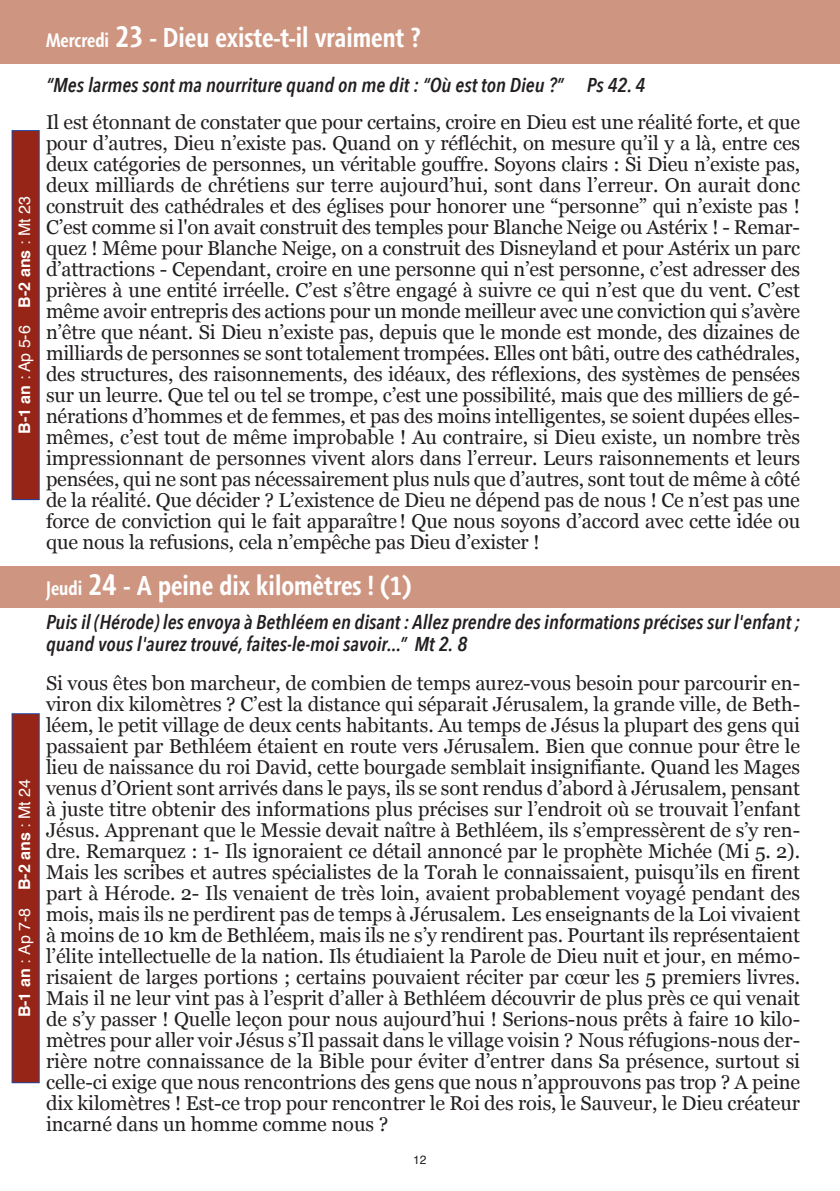
<style>
.page{position:relative;width:840px;height:1191px;background:#fff}
.page>*{position:absolute;margin:0;border:0;box-sizing:border-box;transform-origin:0 0}
.t1{font:700 condensed 28px "Agilita LT Std";color:#fff}
.t2{font:20px/21px "Georgia";letter-spacing:-.005em;color:#231f20;text-align:justify}
.t3{font:italic 600 20px/22px "Avenir Next Condensed";color:#231f20}
.t4{font:700 16px "Helvetica";color:#fff}
.t5{font:12px "Helvetica";color:#231f20}
.s1{font-weight:400}
.s2{font-size:20px}
.s3{font-size:32px}
</style>
<div class="page">
<div style="left:0;top:0;width:839px;height:64px;background:#ce9581"></div>
<div style="left:0;top:566px;width:839px;height:42px;background:#ce9581"></div>
<div style="left:13px;top:131px;width:26px;height:368px;background:#962517"></div>
<div style="left:12px;top:130px;width:28px;height:370px;border:1px solid #22469d"></div>
<div style="left:13px;top:714px;width:26px;height:368px;background:#962517"></div>
<div style="left:12px;top:713px;width:28px;height:370px;border:1px solid #22469d"></div>
<p class="t4" style="left:18px;top:434px;width:239px;rotate:-90deg">B-1 an <span class="s1">: Ap 5-6</span> B-2 ans <span class="s1">: Mt 23</span></p>
<p class="t4" style="left:18px;top:1017px;width:240px;rotate:-90deg">B-1 an <span class="s1">: Ap 7-8</span> B-2 ans <span class="s1">: Mt 24</span></p>
<h1 class="t1" style="left:46px;top:21px;width:376px"><span class="s2">Mercredi</span> <span class="s3">23</span> - Dieu existe-t-il vraiment ?</h1>
<p class="t3" style="left:46px;top:74px;width:600px">“Mes larmes sont ma nourriture quand on me dit : “Où est ton Dieu ?” Ps 42. 4</p>
<p class="t2" style="left:46px;top:111px;width:755px">Il est étonnant de constater que pour certains, croire en Dieu est une réalité forte, et que pour d’autres, Dieu n’existe pas. Quand on y réfléchit, on mesure qu’il y a là, entre ces deux catégories de personnes, un véritable gouffre. Soyons clairs : Si Dieu n’existe pas, deux milliards de chrétiens sur terre aujourd’hui, sont dans l’erreur. On aurait donc construit des cathédrales et des églises pour honorer une “personne” qui n’existe pas !<br>C’est comme si l'on avait construit des temples pour Blanche Neige ou Astérix ! - Remar&shy;quez ! Même pour Blanche Neige, on a construit des Disneyland et pour Astérix un parc d’attractions - Cependant, croire en une personne qui n’est personne, c’est adresser des prières à une entité irréelle. C’est s’être engagé à suivre ce qui n’est que du vent. C’est même avoir entrepris des actions pour un monde meilleur avec une conviction qui s’avère n’être que néant. Si Dieu n’existe pas, depuis que le monde est monde, des dizaines de milliards de personnes se sont totalement trompées. Elles ont bâti, outre des cathédrales, des structures, des raisonnements, des idéaux, des réflexions, des systèmes de pensées sur un leurre. Que tel ou tel se trompe, c’est une possibilité, mais que des milliers de gé&shy;nérations d’hommes et de femmes, et pas des moins intelligentes, se soient dupées elles&shy;mêmes, c’est tout de même improbable ! Au contraire, si Dieu existe, un nombre très impressionnant de personnes vivent alors dans l’erreur. Leurs raisonnements et leurs pensées, qui ne sont pas nécessairement plus nuls que d’autres, sont tout de même à côté de la réalité. Que décider ? L’existence de Dieu ne dépend pas de nous ! Ce n’est pas une force de conviction qui le fait apparaître! Que nous soyons d’accord avec cette idée ou que nous la refusions, cela n’empêche pas Dieu d’exister !</p>
<h1 class="t1" style="left:46px;top:568px;width:367px"><span class="s2">Jeudi</span> <span class="s3">24</span> - A peine dix kilomètres ! (1)</h1>
<p class="t3" style="left:46px;top:611px;width:755px">Puis il (Hérode) les envoya à Bethléem en disant : Allez prendre des informations précises sur l'enfant ; quand vous l'aurez trouvé, faites-le-moi savoir...” Mt 2. 8</p>
<p class="t2" style="left:46px;top:672px;width:755px">Si vous êtes bon marcheur, de combien de temps aurez-vous besoin pour parcourir en&shy;viron dix kilomètres ? C’est la distance qui séparait Jérusalem, la grande ville, de Beth&shy;léem, le petit village de deux cents habitants. Au temps de Jésus la plupart des gens qui passaient par Bethléem étaient en route vers Jérusalem. Bien que connue pour être le lieu de naissance du roi David, cette bourgade semblait insignifiante. Quand les Mages venus d’Orient sont arrivés dans le pays, ils se sont rendus d’abord à Jérusalem, pensant à juste titre obtenir des informations plus précises sur l’endroit où se trouvait l’enfant Jésus. Apprenant que le Messie devait naître à Bethléem, ils s’empressèrent de s’y ren&shy;dre. Remarquez : 1- Ils ignoraient ce détail annoncé par le prophète Michée (Mi 5. 2).<br>Mais les scribes et autres spécialistes de la Torah le connaissaient, puisqu’ils en firent part à Hérode. 2- Ils venaient de très loin, avaient probablement voyagé pendant des mois, mais ils ne perdirent pas de temps à Jérusalem. Les enseignants de la Loi vivaient à moins de 10 km de Bethléem, mais ils ne s’y rendirent pas. Pourtant ils représentaient l’élite intellectuelle de la nation. Ils étudiaient la Parole de Dieu nuit et jour, en mémo&shy;risaient de larges portions ; certains pouvaient réciter par cœur les 5 premiers livres.<br>Mais il ne leur vint pas à l’esprit d’aller à Bethléem découvrir de plus près ce qui venait de s’y passer ! Quelle leçon pour nous aujourd’hui ! Serions-nous prêts à faire 10 kilo&shy;mètres pour aller voir Jésus s’Il passait dans le village voisin ? Nous réfugions-nous der&shy;rière notre connaissance de la Bible pour éviter d’entrer dans Sa présence, surtout si celle-ci exige que nous rencontrions des gens que nous n’approuvons pas trop ? A peine dix kilomètres ! Est-ce trop pour rencontrer le Roi des rois, le Sauveur, le Dieu créateur incarné dans un homme comme nous ?</p>
<p class="t5" style="left:413px;top:1155px;width:15px">12</p>
</div>
